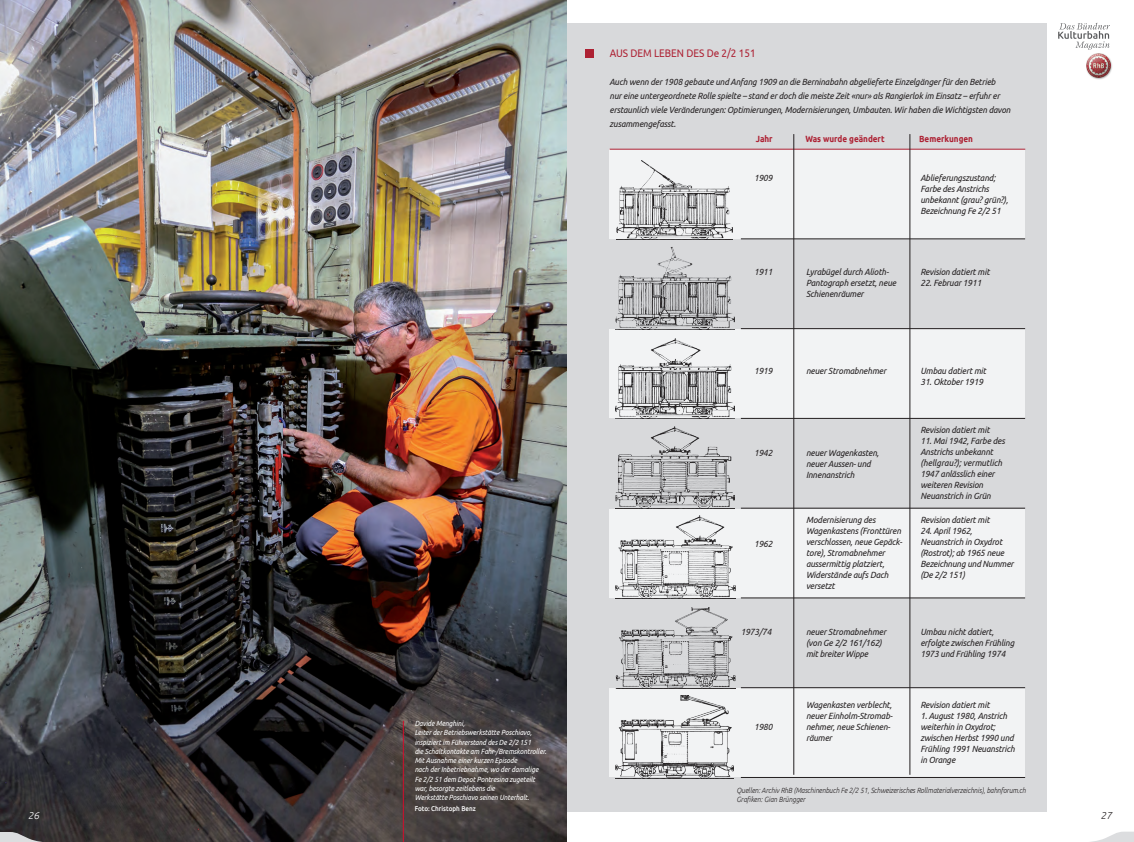
<style>
.page{position:relative;width:1134px;height:842px;background:#fff}
.page>*{position:absolute;margin:0;border:0;box-sizing:border-box;transform-origin:0 0}
.Kästchentext_Titel{font:11px "Ubuntu";color:#ad2133;scale:.9 1}
.t1{font:italic 300 10px "Ubuntu";color:#231f20}
.t2{font:italic 300 10px "Ubuntu";color:#fff}
.grundtext{font:italic 9px/11px "Ubuntu";letter-spacing:-.015em;color:#231f20;scale:.93 1}
.Kästchentext_Titel-2{font:700 9px "Ubuntu";color:#ad2133;scale:.9 1}
.Legende{font:italic 7.5px/9.3px "Ubuntu";letter-spacing:-.01em;color:#fff;scale:.9 1}
.Legende-2{font:italic 300 7.5px "Ubuntu";letter-spacing:-.01em;color:#231f20;scale:.9 1}
.Legende-3{font:500 7px "Ubuntu";color:#fff;scale:.9 1}
</style>
<div class="page">
<svg style="left:1058px;top:23px;width:52px;height:27px"></svg>
<div style="left:1083px;top:54px;width:33px;height:27px;background:#231f20;opacity:.31"></div>
<svg style="left:1091px;top:832px;width:43px;height:10px"></svg>
<img style="left:0;top:0;width:567px;height:842px">
<hr style="left:403px;top:721px;width:1px;height:121px;background:#d30d2b">
<div style="left:567px;top:23px;width:479px;height:788px;background:#d8d9db"></div>
<div style="left:609px;top:149px;width:416px;height:89px;background:#f2f3f4"></div>
<div style="left:610px;top:329px;width:415px;height:89px;background:#f2f3f4"></div>
<div style="left:609px;top:509px;width:416px;height:88px;background:#f2f3f4"></div>
<div style="left:609px;top:688px;width:416px;height:89px;background:#f2f3f4"></div>
<div style="left:586px;top:49px;width:8px;height:8px;background:#ad2133"></div>
<img style="left:616px;top:160px;width:117px;height:79px">
<img style="left:616px;top:247px;width:118px;height:82px">
<img style="left:616px;top:339px;width:118px;height:80px">
<img style="left:616px;top:426px;width:118px;height:83px">
<img style="left:616px;top:515px;width:120px;height:83px">
<img style="left:615px;top:607px;width:121px;height:81px">
<img style="left:616px;top:695px;width:118px;height:83px">
<hr style="left:610px;top:149px;width:415px;height:1px;background:#ad2133">
<hr style="left:741px;top:238px;width:284px;height:1px;background:#231f20">
<hr style="left:741px;top:418px;width:284px;height:1px;background:#231f20">
<hr style="left:741px;top:687px;width:284px;height:1px;background:#231f20">
<hr style="left:741px;top:328px;width:284px;height:1px;background:#231f20">
<hr style="left:741px;top:597px;width:284px;height:1px;background:#231f20">
<hr style="left:741px;top:508px;width:284px;height:1px;background:#231f20">
<hr style="left:741px;top:777px;width:284px;height:1px;background:#231f20">
<hr style="left:794px;top:134px;width:1px;height:641px;background:#231f20">
<hr style="left:910px;top:134px;width:1px;height:641px;background:#231f20">
<svg style="left:0;top:832px;width:81px;height:10px"></svg>
<p class="t2" style="left:28px;top:809px;width:13px">26</p>
<p class="Legende" style="left:415px;top:718px;width:148px">Davide Menghini,<br>Leiter der Betriebswerkstätte Poschiavo, inspiziert im Führerstand des De 2/2 151<br>die Schaltkontakte am Fahr-/Bremskontroller.<br>Mit Ausnahme einer kurzen Episode<br>nach der Inbetriebnahme, wo der damalige Fe 2/2 51 dem Depot Pontresina zugeteilt war, besorgte zeitlebens die<br>Werkstätte Poschiavo seinen Unterhalt.</p>
<p class="Legende-3" style="left:415px;top:804px;width:69px">Foto: Christoph Benz</p>
<p class="Kästchentext_Titel" style="left:610px;top:47px;width:164px">AUS DEM LEBEN DES De 2/2 151</p>
<p class="grundtext" style="left:609px;top:75px;width:433px;line-height:14px">Auch wenn der 1908 gebaute und Anfang 1909 an die Berninabahn abgelieferte Einzelgänger für den Betrieb<br>nur eine untergeordnete Rolle spielte – stand er doch die meiste Zeit «nur» als Rangierlok im Einsatz – erfuhr er erstaunlich viele Veränderungen: Optimierungen, Modernisierungen, Umbauten. Wir haben die Wichtigsten davon zusammengefasst.</p>
<p class="Kästchentext_Titel-2" style="left:756px;top:133px;width:20px">Jahr</p>
<p class="Kästchentext_Titel-2" style="left:805px;top:133px;width:90px">Was wurde geändert</p>
<p class="Kästchentext_Titel-2" style="left:919px;top:133px;width:61px">Bemerkungen</p>
<p class="grundtext" style="left:920px;top:172px;width:96px">Ablieferungszustand;<br>Farbe des Anstrichs unbekannt (grau? grün?),<br>Bezeichnung Fe 2/2 51</p>
<p class="grundtext" style="left:754px;top:172px;width:21px">1909</p>
<p class="grundtext" style="left:754px;top:266px;width:21px">1911</p>
<p class="grundtext" style="left:754px;top:365px;width:21px">1919</p>
<p class="grundtext" style="left:754px;top:447px;width:21px">1942</p>
<p class="grundtext" style="left:754px;top:537px;width:21px">1962</p>
<p class="grundtext" style="left:741px;top:626px;width:35px">1973/74</p>
<p class="grundtext" style="left:754px;top:721px;width:21px">1980</p>
<p class="grundtext" style="left:806px;top:266px;width:98px">Lyrabügel durch Alioth-<br>Pantograph ersetzt, neue<br>Schienenräumer</p>
<p class="grundtext" style="left:920px;top:266px;width:76px">Revision datiert mit</p>
<p class="grundtext" style="left:920px;top:277px;width:67px">22. Februar 1911</p>
<p class="grundtext" style="left:806px;top:365px;width:88px">neuer Stromabnehmer</p>
<p class="grundtext" style="left:806px;top:447px;width:80px">neuer Wagenkasten, neuer Aussen- und<br>Innenanstrich</p>
<p class="grundtext" style="left:806px;top:514px;width:105px">Modernisierung des<br>Wagenkastens (Fronttüren verschlossen, neue Gepäck&shy;tore), Stromabnehmer aussermittig platziert,<br>Widerstände aufs Dach versetzt</p>
<p class="grundtext" style="left:806px;top:626px;width:88px">neuer Stromabnehmer (von Ge 2/2 161/162) mit breiter Wippe</p>
<p class="grundtext" style="left:806px;top:699px;width:95px">Wagenkasten verblecht, neuer Einholm-Stromab&shy;nehmer, neue Schienen&shy;räumer</p>
<p class="grundtext" style="left:920px;top:365px;width:72px">Umbau datiert mit</p>
<p class="grundtext" style="left:920px;top:376px;width:69px">31. Oktober 1919</p>
<p class="grundtext" style="left:920px;top:424px;width:76px">Revision datiert mit</p>
<p class="grundtext" style="left:920px;top:435px;width:92px">11. Mai 1942, Farbe des<br>Anstrichs unbekannt (hellgrau?); vermutlich<br>1947 anlässlich einer weiteren Revision<br>Neuanstrich in Grün</p>
<p class="grundtext" style="left:920px;top:514px;width:76px">Revision datiert mit</p>
<p class="grundtext" style="left:920px;top:525px;width:102px">24. April 1962,<br>Neuanstrich in Oxydrot (Rostrot); ab 1965 neue<br>Bezeichnung und Nummer (De 2/2 151)</p>
<p class="grundtext" style="left:920px;top:626px;width:102px">Umbau nicht datiert, erfolgte zwischen Frühling<br>1973 und Frühling 1974</p>
<p class="grundtext" style="left:920px;top:699px;width:76px">Revision datiert mit</p>
<p class="grundtext" style="left:920px;top:710px;width:103px">1. August 1980, Anstrich weiterhin in Oxydrot; zwischen Herbst 1990 und<br>Frühling 1991 Neuanstrich in Orange</p>
<p class="Legende-2" style="left:737px;top:785px;width:323px">Quellen: Archiv RhB (Maschinenbuch Fe 2/2 51, Schweizerisches Rollmaterialverzeichnis), bahnforum.ch</p>
<p class="Legende-2" style="left:737px;top:795px;width:78px">Grafiken: Gian Brüngger</p>
<p class="t1" style="left:1100px;top:809px;width:13px">27</p>
</div>
